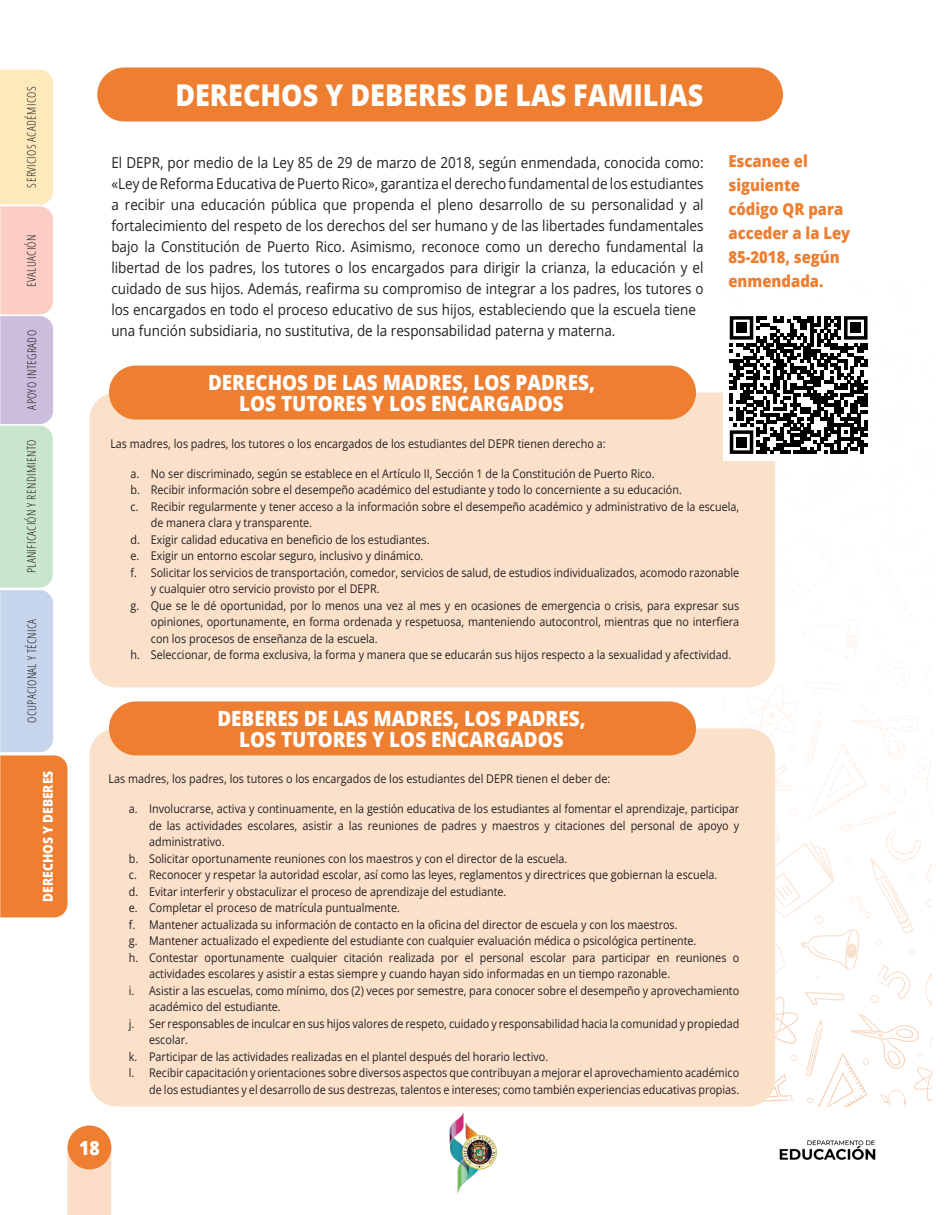
<style>
.page{position:relative;width:945px;height:1215px;background:#fff}
.page>*{position:absolute;margin:0;border:0;box-sizing:border-box;transform-origin:0 0}
.t1{font:800 30px "Open Sans";color:#fff;scale:.9 1}
.t2{font:800 21px/21px "Open Sans";color:#fff;text-align:center;scale:.9 1}
.t3{font:800 19.5px "Open Sans";color:#fff;scale:.9 1}
.t4{font:800 16.5px/24px "Open Sans";color:#ee7e30;scale:.9 1}
.t5{font:15px/21px "Open Sans";color:#231f20;scale:.9 1}
.t6{font:800 13.5px "Open Sans";color:#fff;scale:.9 1}
.t7{font:12px "Open Sans";color:#231f20;scale:.9 1}
.t8{font:300 condensed 12px "Open Sans";letter-spacing:.03em;color:#231f20}
</style>
<div class="page">
<img style="left:779px;top:1140px;width:97px;height:20px">
<img style="left:444px;top:1106px;width:57px;height:89px">
<div style="left:89px;top:393px;width:686px;height:294px;background:#fbe0ca;border-radius:27px"></div>
<div style="left:89px;top:728px;width:686px;height:378px;background:#fbe0ca;border-radius:27px"></div>
<div style="left:109px;top:366px;width:587px;height:54px;background:#ee7e30;border-radius:27px"></div>
<div style="left:109px;top:701px;width:587px;height:54px;background:#ee7e30;border-radius:27px"></div>
<div style="left:97px;top:68px;width:686px;height:54px;background:#ee7e30;border-radius:27px"></div>
<svg style="left:723px;top:67px;width:209px;height:1040px"></svg>
<div style="left:736px;top:323px;width:11px;height:10px;background:#000"></div>
<div style="left:851px;top:323px;width:10px;height:10px;background:#000"></div>
<div style="left:736px;top:437px;width:11px;height:10px;background:#000"></div>
<svg style="left:67px;top:1126px;width:44px;height:89px;background:#faddc9"></svg>
<div style="left:67px;top:1126px;width:44px;height:43px;background:#ee7e30;border-radius:50%"></div>
<svg style="left:0;top:70px;width:68px;height:847px"></svg>
<p class="t8" style="left:23px;top:188px;width:102px;rotate:-90deg">SERVICIOS ACADÉMICOS</p>
<p class="t8" style="left:23px;top:287px;width:54px;rotate:-90deg">EVALUACIÓN</p>
<p class="t8" style="left:24px;top:410px;width:81px;rotate:-90deg">APOYO INTEGRADO</p>
<p class="t8" style="left:23px;top:573px;width:135px;rotate:-90deg">PLANIFICACIÓN Y RENDIMIENTO</p>
<p class="t8" style="left:24px;top:723px;width:106px;rotate:-90deg">OCUPACIONAL Y TÉCNICA</p>
<p class="t6" style="left:37px;top:902px;width:147px;rotate:-90deg">DERECHOS Y DEBERES</p>
<h1 class="t1" style="left:175px;top:72px;width:588px">DERECHOS Y DEBERES DE LAS FAMILIAS</h1>
<p class="t5" style="left:111px;top:151px;width:660px">El DEPR, por medio de la Ley 85 de 29 de marzo de 2018, según enmendada, conocida como: «Ley de Reforma Educativa de Puerto Rico», garantiza el derecho fundamental de los estudiantes a recibir una educación pública que propenda el pleno desarrollo de su personalidad y al fortalecimiento del respeto de los derechos del ser humano y de las libertades fundamentales bajo la Constitución de Puerto Rico. Asimismo, reconoce como un derecho fundamental la libertad de los padres, los tutores o los encargados para dirigir la crianza, la educación y el cuidado de sus hijos. Además, reafirma su compromiso de integrar a los padres, los tutores o los encargados en todo el proceso educativo de sus hijos, estableciendo que la escuela tiene una función subsidiaria, no sustitutiva, de la responsabilidad paterna y materna.</p>
<h3 class="t4" style="left:728px;top:148px;width:137px">Escanee el siguiente código QR para acceder a la Ley<br>85-2018, según enmendada.</h3>
<h2 class="t2" style="left:208px;top:371px;width:431px">DERECHOS DE LAS MADRES, LOS PADRES,<br>LOS TUTORES Y LOS ENCARGADOS</h2>
<p class="t7" style="left:110px;top:435px;width:552px">Las madres, los padres, los tutores o los encargados de los estudiantes del DEPR tienen derecho a:</p>
<p class="t7" style="left:131px;top:465px;width:584px">a. No ser discriminado, según se establece en el Artículo II, Sección 1 de la Constitución de Puerto Rico.</p>
<p class="t7" style="left:131px;top:482px;width:614px">b. Recibir información sobre el desempeño académico del estudiante y todo lo concerniente a su educación.</p>
<p class="t7" style="left:131px;top:498px;width:678px">c. Recibir regularmente y tener acceso a la información sobre el desempeño académico y administrativo de la escuela,</p>
<p class="t7" style="left:151px;top:515px;width:181px">de manera clara y transparente.</p>
<p class="t7" style="left:131px;top:531px;width:334px">d. Exigir calidad educativa en beneficio de los estudiantes.</p>
<p class="t7" style="left:131px;top:548px;width:327px">e. Exigir un entorno escolar seguro, inclusivo y dinámico.</p>
<p class="t7" style="left:131px;top:564px;width:678px">f. Solicitar los servicios de transportación, comedor, servicios de salud, de estudios individualizados, acomodo razonable</p>
<p class="t7" style="left:151px;top:581px;width:256px">y cualquier otro servicio provisto por el DEPR.</p>
<p class="t7" style="left:131px;top:597px;width:678px">g. Que se le dé oportunidad, por lo menos una vez al mes y en ocasiones de emergencia o crisis, para expresar sus</p>
<p class="t7" style="left:151px;top:614px;width:655px">opiniones, oportunamente, en forma ordenada y respetuosa, manteniendo autocontrol, mientras que no interfiera</p>
<p class="t7" style="left:151px;top:630px;width:254px">con los procesos de enseñanza de la escuela.</p>
<p class="t7" style="left:131px;top:647px;width:669px">h. Seleccionar, de forma exclusiva, la forma y manera que se educarán sus hijos respecto a la sexualidad y afectividad.</p>
<h2 class="t2" style="left:217px;top:707px;width:410px">DEBERES DE LAS MADRES, LOS PADRES,<br>LOS TUTORES Y LOS ENCARGADOS</h2>
<p class="t7" style="left:109px;top:771px;width:559px">Las madres, los padres, los tutores o los encargados de los estudiantes del DEPR tienen el deber de:</p>
<p class="t7" style="left:129px;top:801px;width:680px">a. Involucrarse, activa y continuamente, en la gestión educativa de los estudiantes al fomentar el aprendizaje, participar</p>
<p class="t7" style="left:149px;top:817px;width:657px">de las actividades escolares, asistir a las reuniones de padres y maestros y citaciones del personal de apoyo y</p>
<p class="t7" style="left:149px;top:834px;width:85px">administrativo.</p>
<p class="t7" style="left:129px;top:850px;width:489px">b. Solicitar oportunamente reuniones con los maestros y con el director de la escuela.</p>
<p class="t7" style="left:129px;top:867px;width:655px">c. Reconocer y respetar la autoridad escolar, así como las leyes, reglamentos y directrices que gobiernan la escuela.</p>
<p class="t7" style="left:129px;top:883px;width:421px">d. Evitar interferir y obstaculizar el proceso de aprendizaje del estudiante.</p>
<p class="t7" style="left:129px;top:900px;width:303px">e. Completar el proceso de matrícula puntualmente.</p>
<p class="t7" style="left:129px;top:916px;width:611px">f. Mantener actualizada su información de contacto en la oficina del director de escuela y con los maestros.</p>
<p class="t7" style="left:129px;top:933px;width:632px">g. Mantener actualizado el expediente del estudiante con cualquier evaluación médica o psicológica pertinente.</p>
<p class="t7" style="left:129px;top:949px;width:680px">h. Contestar oportunamente cualquier citación realizada por el personal escolar para participar en reuniones o</p>
<p class="t7" style="left:149px;top:966px;width:580px">actividades escolares y asistir a estas siempre y cuando hayan sido informadas en un tiempo razonable.</p>
<p class="t7" style="left:129px;top:982px;width:680px">i. Asistir a las escuelas, como mínimo, dos (2) veces por semestre, para conocer sobre el desempeño y aprovechamiento</p>
<p class="t7" style="left:149px;top:999px;width:148px">académico del estudiante.</p>
<p class="t7" style="left:129px;top:1015px;width:680px">j. Ser responsables de inculcar en sus hijos valores de respeto, cuidado y responsabilidad hacia la comunidad y propiedad</p>
<p class="t7" style="left:149px;top:1032px;width:45px">escolar.</p>
<p class="t7" style="left:129px;top:1048px;width:467px">k. Participar de las actividades realizadas en el plantel después del horario lectivo.</p>
<p class="t7" style="left:129px;top:1065px;width:680px">l. Recibir capacitación y orientaciones sobre diversos aspectos que contribuyan a mejorar el aprovechamiento académico</p>
<p class="t7" style="left:149px;top:1081px;width:657px">de los estudiantes y el desarrollo de sus destrezas, talentos e intereses; como también experiencias educativas propias.</p>
<h3 class="t3" style="left:79px;top:1133px;width:24px">18</h3>
</div>
